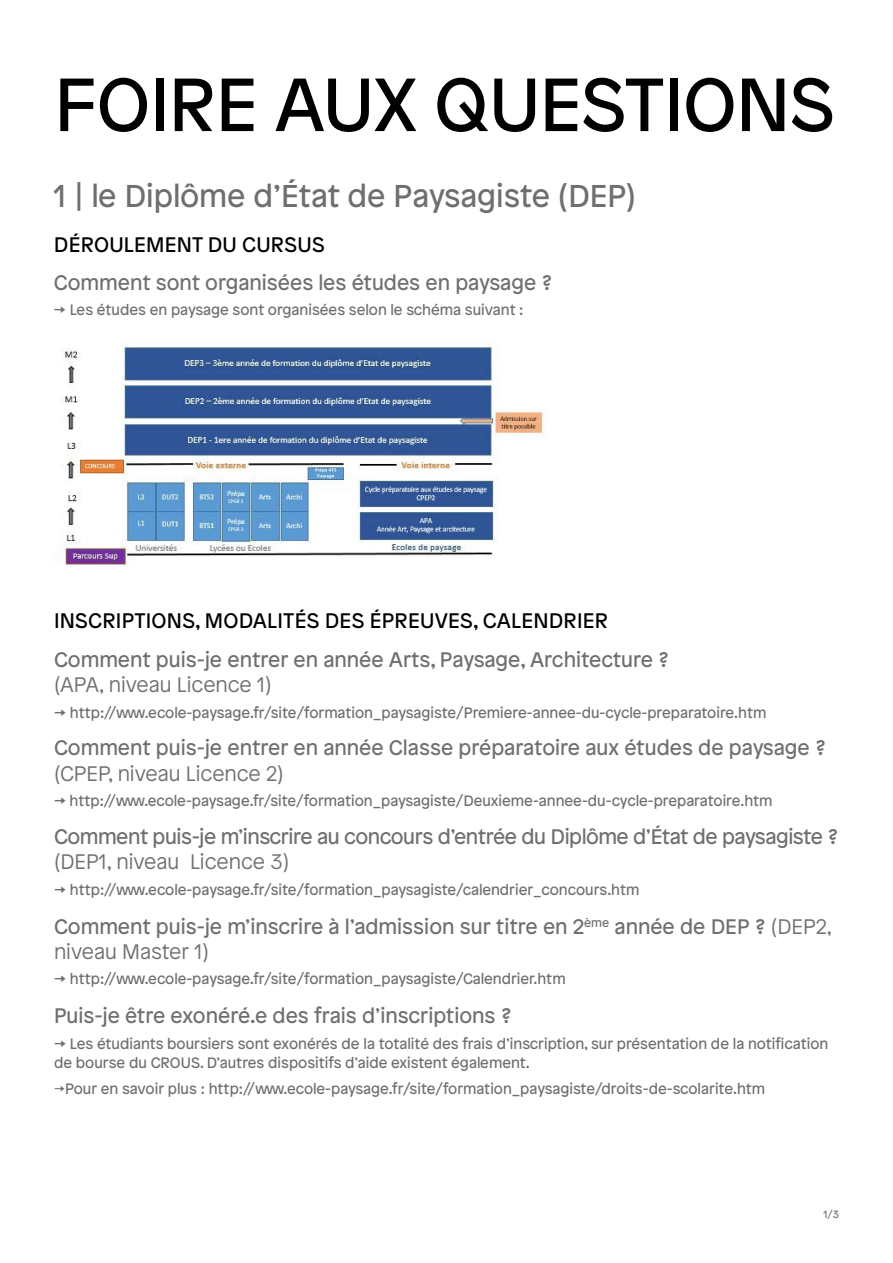
<style>
.page{position:relative;width:893px;height:1263px;background:#fff}
.page>*{position:absolute;margin:0;border:0;box-sizing:border-box;transform-origin:0 0}
.t1{font:75px "Patron";letter-spacing:-.01em;color:#000}
.t2{font:31.5px "Patron";color:#706f6f}
.t3{font:21px/25.5px "Patron";color:#706f6f}
.t4{font:21px "Patron";letter-spacing:-.02em;color:#706f6f}
.t5{font:21px "Patron";letter-spacing:.01em;color:#000}
.t6{font:300 21px "Patron";color:#706f6f}
.t7{font:15px/19.2px "Patron";color:#706f6f}
.t8{font:10.5px "Patron";color:#706f6f}
.s1{font-weight:300}
</style>
<div class="page">
<img style="left:60px;top:343px;width:487px;height:224px">
<h1 class="t1" style="left:54px;top:49px;width:782px">FOIRE AUX QUESTIONS</h1>
<h2 class="t2" style="left:54px;top:172px;width:584px">1 | le Diplôme d’État de Paysagiste (DEP)</h2>
<h3 class="t5" style="left:54px;top:229px;width:272px">DÉROULEMENT DU CURSUS</h3>
<h3 class="t3" style="left:54px;top:268px;width:500px">Comment sont organisées les études en paysage ?</h3>
<p class="t7" style="left:54px;top:299px;width:471px">→ Les études en paysage sont organisées selon le schéma suivant :</p>
<h3 class="t5" style="left:54px;top:605px;width:556px">INSCRIPTIONS, MODALITÉS DES ÉPREUVES, CALENDRIER</h3>
<h3 class="t3" style="left:54px;top:645px;width:617px">Comment puis-je entrer en année Arts, Paysage, Architecture ?</h3>
<h3 class="t6" style="left:54px;top:670px;width:219px">(APA, niveau Licence 1)</h3>
<p class="t7" style="left:54px;top:702px;width:714px">→ http://www.ecole-paysage.fr/site/formation_paysagiste/Premiere-annee-du-cycle-preparatoire.htm</p>
<h3 class="t3" style="left:54px;top:734px;width:773px">Comment puis-je entrer en année Classe préparatoire aux études de paysage ?</h3>
<h3 class="t6" style="left:54px;top:759px;width:231px">(CPEP, niveau Licence 2)</h3>
<p class="t7" style="left:54px;top:790px;width:720px">→ http://www.ecole-paysage.fr/site/formation_paysagiste/Deuxieme-annee-du-cycle-preparatoire.htm</p>
<h3 class="t4" style="left:54px;top:821px;width:786px">Comment puis-je m’inscrire au concours d’entrée du Diplôme d’État de paysagiste ?</h3>
<h3 class="t6" style="left:54px;top:847px;width:237px">(DEP1, niveau Licence 3)</h3>
<p class="t7" style="left:54px;top:879px;width:587px">→ http://www.ecole-paysage.fr/site/formation_paysagiste/calendrier_concours.htm</p>
<h3 class="t3" style="left:54px;top:912px;width:780px">Comment puis-je m’inscrire à l’admission sur titre en 2<sup>ème</sup> année de DEP ? <span class="s1">(DEP2, niveau Master 1)</span></h3>
<p class="t7" style="left:54px;top:968px;width:513px">→ http://www.ecole-paysage.fr/site/formation_paysagiste/Calendrier.htm</p>
<h3 class="t3" style="left:54px;top:1002px;width:459px">Puis-je être exonéré.e des frais d’inscriptions ?</h3>
<p class="t7" style="left:54px;top:1033px;width:776px">→ Les étudiants boursiers sont exonérés de la totalité des frais d’inscription, sur présentation de la notification de bourse du CROUS. D’autres dispositifs d’aide existent également.</p>
<p class="t7" style="left:54px;top:1078px;width:713px"><span class="s1">→</span>Pour en savoir plus : http://www.ecole-paysage.fr/site/formation_paysagiste/droits-de-scolarite.htm</p>
<p class="t8" style="left:823px;top:1206px;width:17px">1/3</p>
</div>
